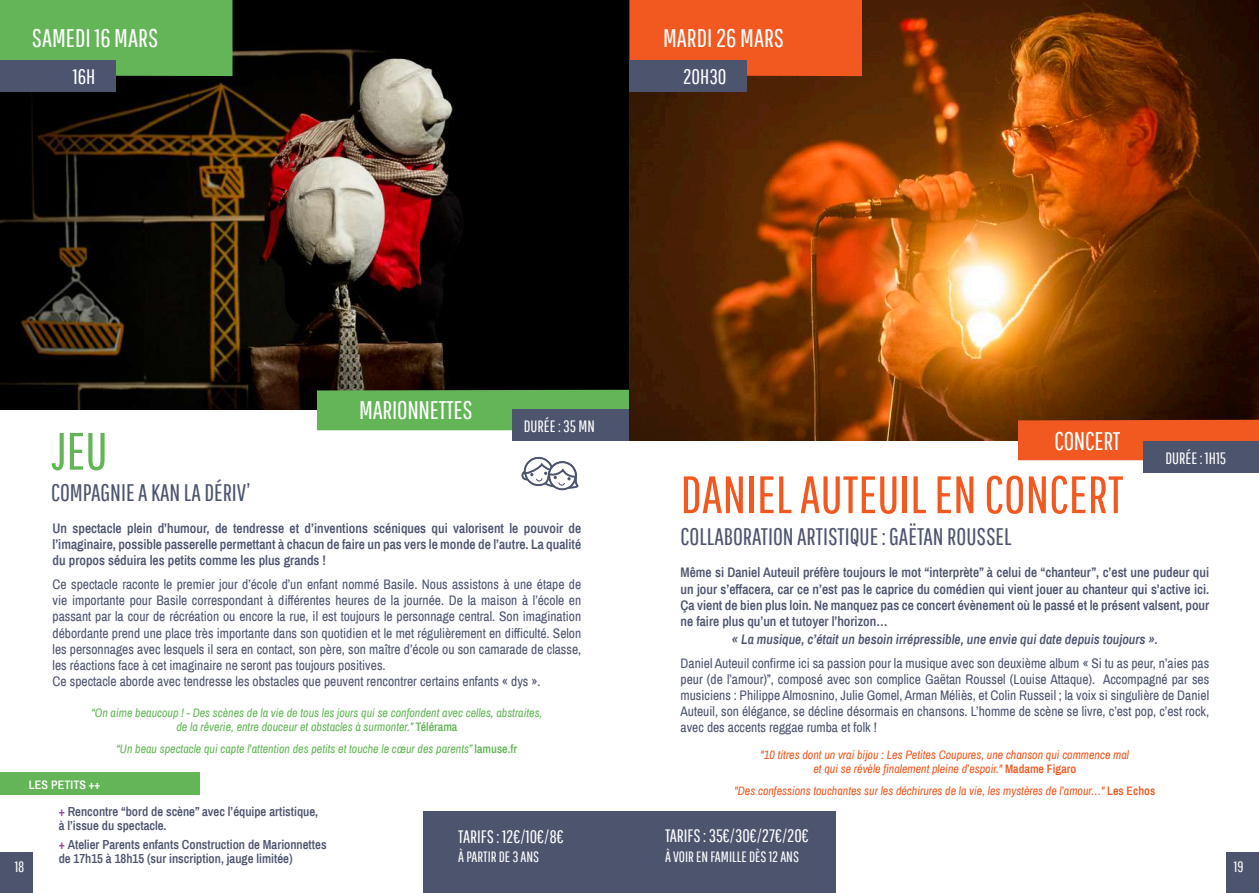
<style>
.page{position:relative;width:1259px;height:893px;background:#fff}
.page>*{position:absolute;margin:0;border:0;box-sizing:border-box;transform-origin:0 0}
.t1{font:52.5px "Pathway Gothic One";color:#f15921}
.t2{font:52.5px "Pathway Gothic One";color:#64b558}
.t3{font:25.5px "Pathway Gothic One";letter-spacing:-.005em;color:#fff}
.t4{font:24px "Pathway Gothic One";color:#4d546e}
.t5{font:21px "Pathway Gothic One";color:#fff}
.t6{font:18px "Pathway Gothic One";color:#fff}
.t7{font:16.5px "Pathway Gothic One";color:#fff}
.t8{font:15px "Pathway Gothic One";color:#fff}
.t9{font:13.5px/16.2px "Archivo Narrow";color:#4d546e}
.t10{font:600 13.5px/16.2px "Archivo Narrow";color:#4d546e;text-align:justify}
.t11{font:italic 600 13.5px "Archivo Narrow";color:#4d546e}
.t12{font:600 12.75px/14.2px "Archivo Narrow";color:#4d546e}
.t13{font:italic 12px/14.4px "Archivo Narrow";color:#64b558;text-align:center}
.t14{font:italic 12px/14.4px "Archivo Narrow";color:#f15921;text-align:center}
.t15{font:600 12px "Archivo Narrow";letter-spacing:.01em;color:#fff}
.s1{font-weight:600;font-style:normal}
.s2{font-weight:700}
.s3{font-weight:700;color:#a0489b}
</style>
<div class="page">
<div style="left:0;top:852px;width:33px;height:41px;background:#4d546e"></div>
<img style="left:0;top:0;width:629px;height:410px">
<div style="left:0;top:0;width:232px;height:76px;background:#64b558"></div>
<div style="left:423px;top:812px;width:206px;height:81px;background:#4d546e"></div>
<div style="left:0;top:60px;width:116px;height:32px;background:#4d546e"></div>
<div style="left:317px;top:390px;width:312px;height:40px;background:#64b558"></div>
<div style="left:512px;top:409px;width:117px;height:32px;background:#4d546e"></div>
<div style="left:0;top:772px;width:199px;height:23px;background:#64b558"></div>
<div style="left:521px;top:470px;width:10px;height:11px;border:2px solid #4d546e;border-radius:50%"></div>
<svg style="left:522px;top:456px;width:57px;height:35px"></svg>
<div style="left:1226px;top:852px;width:33px;height:41px;background:#4d546e"></div>
<img style="left:629px;top:0;width:630px;height:441px">
<div style="left:629px;top:0;width:233px;height:76px;background:#f15921"></div>
<div style="left:629px;top:60px;width:118px;height:32px;background:#4d546e"></div>
<div style="left:1018px;top:420px;width:241px;height:40px;background:#f15921"></div>
<div style="left:1143px;top:442px;width:116px;height:31px;background:#4d546e"></div>
<div style="left:629px;top:812px;width:207px;height:81px;background:#4d546e"></div>
<h2 class="t3" style="left:32px;top:23px;width:128px">SAMEDI 16 MARS</h2>
<h3 class="t5" style="left:73px;top:64px;width:24px">16H</h3>
<h2 class="t3" style="left:663px;top:23px;width:122px">MARDI 26 MARS</h2>
<h3 class="t5" style="left:683px;top:64px;width:45px">20H30</h3>
<h1 class="t2" style="left:51px;top:420px;width:58px">JEU</h1>
<h3 class="t4" style="left:51px;top:478px;width:201px">COMPAGNIE A KAN LA DÉRIV’</h3>
<h2 class="t3" style="left:359px;top:394px;width:115px">MARIONNETTES</h2>
<p class="t7" style="left:524px;top:416px;width:73px">DURÉE : 35 MN</p>
<p class="t10" style="left:53px;top:519px;width:530px">Un spectacle plein d’humour, de tendresse et d’inventions scéniques qui valorisent le pouvoir de l’imaginaire, possible passerelle permettant à chacun de faire un pas vers le monde de l’autre. La qualité du propos séduira les petits comme les plus grands !</p>
<p class="t9" style="left:53px;top:576px;width:530px">Ce spectacle raconte le premier jour d’école d’un enfant nommé Basile. Nous assistons à une étape de vie importante pour Basile correspondant à différentes heures de la journée. De la maison à l’école en passant par la cour de récréation ou encore la rue, il est toujours le personnage central. Son imagination débordante prend une place très importante dans son quotidien et le met régulièrement en difficulté. Selon les personnages avec lesquels il sera en contact, son père, son maître d’école ou son camarade de classe, les réactions face à cet imaginaire ne seront pas toujours positives.<br>Ce spectacle aborde avec tendresse les obstacles que peuvent rencontrer certains enfants « dys ».</p>
<p class="t13" style="left:91px;top:705px;width:452px">“On aime beaucoup ! - Des scènes de la vie de tous les jours qui se confondent avec celles, abstraites, de la rêverie, entre douceur et obstacles à surmonter.” <span class="s1">Télérama</span></p>
<p class="t13" style="left:117px;top:741px;width:402px">“Un beau spectacle qui capte l’attention des petits et touche le cœur des parents” <span class="s1">lamuse.fr</span></p>
<p class="t15" style="left:29px;top:776px;width:73px">LES PETITS <span class="s2">++</span></p>
<p class="t8" style="left:15px;top:857px;width:11px">18</p>
<p class="t12" style="left:59px;top:803px;width:261px"><span class="s3">+</span> Rencontre “bord de scène” avec l’équipe artistique, à l’issue du spectacle.</p>
<p class="t12" style="left:59px;top:836px;width:269px"><span class="s3">+</span> Atelier Parents enfants Construction de Marionnettes de 17h15 à 18h15 (sur inscription, jauge limitée)</p>
<h3 class="t6" style="left:458px;top:825px;width:107px">TARIFS: 12€/10€/8€</h3>
<p class="t8" style="left:458px;top:848px;width:82px">À PARTIR DE 3 ANS</p>
<h2 class="t3" style="left:1054px;top:425px;width:68px">CONCERT</h2>
<h1 class="t1" style="left:680px;top:463px;width:444px">DANIEL AUTEUIL EN CONCERT</h1>
<h3 class="t4" style="left:680px;top:522px;width:333px">COLLABORATION ARTISTIQUE : GAËTAN ROUSSEL</h3>
<p class="t7" style="left:1165px;top:448px;width:62px">DURÉE : 1H15</p>
<p class="t10" style="left:680px;top:564px;width:530px">Même si Daniel Auteuil préfère toujours le mot “interprète” à celui de “chanteur”, c’est une pudeur qui un jour s’effacera, car ce n’est pas le caprice du comédien qui vient jouer au chanteur qui s’active ici.<br>Ça vient de bien plus loin. Ne manquez pas ce concert évènement où le passé et le présent valsent, pour ne faire plus qu’un et tutoyer l’horizon…</p>
<p class="t11" style="left:732px;top:630px;width:427px">« La musique, c’était un besoin irrépressible, une envie qui date depuis toujours ».</p>
<p class="t9" style="left:680px;top:654px;width:530px;text-align:justify">Daniel Auteuil confirme ici sa passion pour la musique avec son deuxième album « Si tu as peur, n’aies pas peur (de l’amour)”, composé avec son complice Gaëtan Roussel (Louise Attaque). Accompagné par ses musiciens : Philippe Almosnino, Julie Gomel, Arman Méliès, et Colin Russeil ; la voix si singulière de Daniel Auteuil, son élégance, se décline désormais en chansons. L’homme de scène se livre, c’est pop, c’est rock, avec des accents reggae rumba et folk !</p>
<p class="t14" style="left:760px;top:747px;width:370px">"10 titres dont un vrai bijou : Les Petites Coupures, une chanson qui commence mal et qui se révèle finalement pleine d’espoir." <span class="s1">Madame Figaro</span></p>
<p class="t14" style="left:734px;top:783px;width:422px">"Des confessions touchantes sur les déchirures de la vie, les mystères de l’amour…" <span class="s1">Les Echos</span></p>
<h3 class="t6" style="left:665px;top:825px;width:145px">TARIFS : 35€/30€/27€/20€</h3>
<p class="t8" style="left:665px;top:847px;width:135px">À VOIR EN FAMILLE DÈS 12 ANS</p>
<p class="t8" style="left:1233px;top:857px;width:11px">19</p>
</div>
